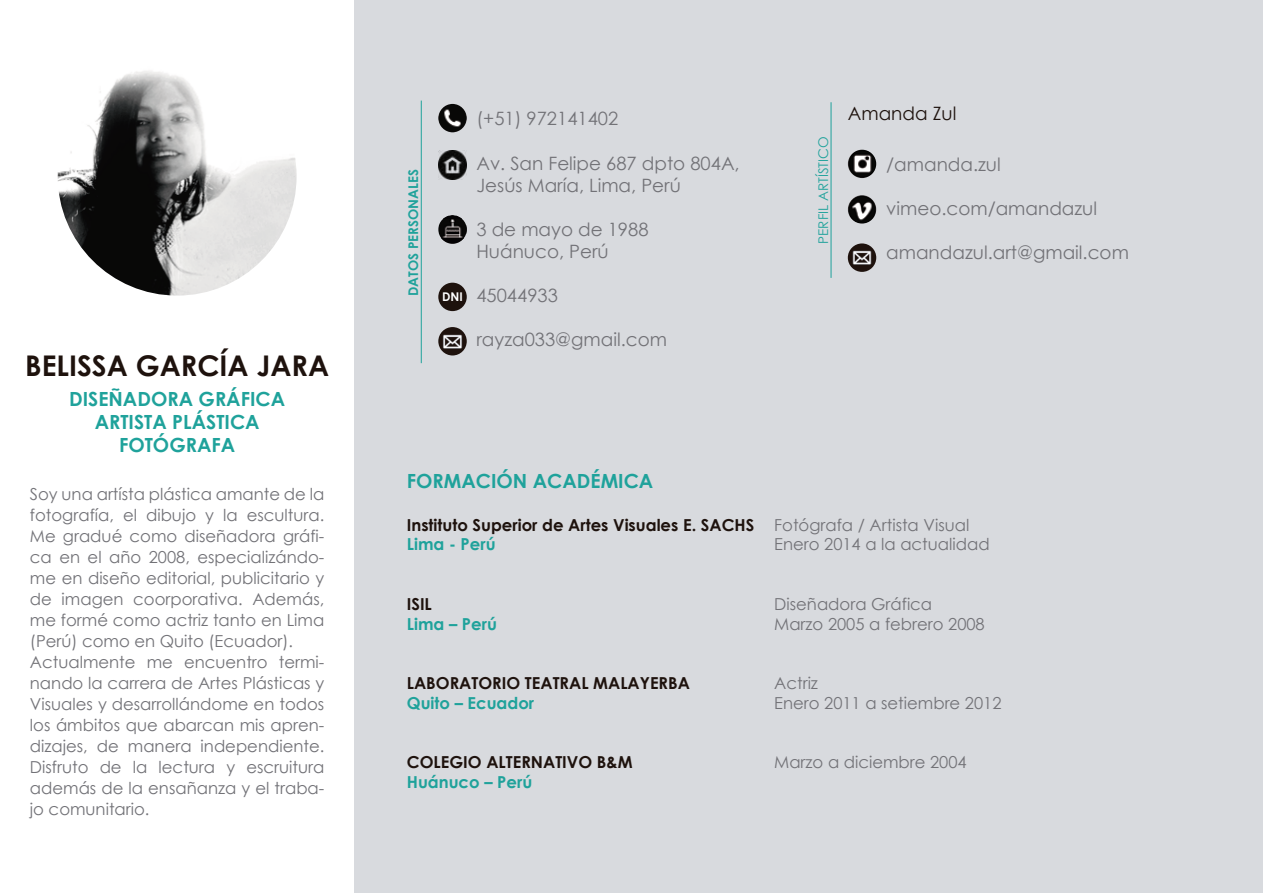
<style>
.page{position:relative;width:1263px;height:893px;background:#fff}
.page>*{position:absolute;margin:0;border:0;box-sizing:border-box;transform-origin:0 0}
.t1{font:700 28.5px "Century Gothic";color:#1e120d}
.t2{font:700 19.5px/23.4px "Century Gothic";color:#1fa29b;text-align:center}
.t3{font:18.45px/22px "Century Gothic";color:#727277}
.t4{font:18.45px "Century Gothic";color:#1e120d}
.t5{font:16.5px/21px "Century Gothic";color:#727277}
.t6{font:700 16.5px "Century Gothic";color:#1e120d}
.t7{font:700 16.5px "Century Gothic";color:#1fa29b}
.t8{font:700 13.35px "Century Gothic";color:#1fa29b}
.t9{font:13.35px "Century Gothic";color:#1fa29b}
.t10{font:700 12px "Century Gothic";color:#fff}
</style>
<div class="page">
<div style="left:354px;top:0;width:908px;height:893px;background:#d8dade"></div>
<img style="left:58px;top:57px;width:239px;height:239px;border-radius:119px">
<img style="left:438px;top:151px;width:29px;height:28px">
<img style="left:438px;top:215px;width:29px;height:29px;border-radius:14px">
<svg style="left:443px;top:215px;width:19px;height:4px"></svg>
<svg style="left:441px;top:238px;width:23px;height:6px"></svg>
<div style="left:438px;top:283px;width:29px;height:28px;background:#1e120d;border-radius:50%"></div>
<img style="left:438px;top:327px;width:29px;height:28px;border-radius:14px">
<img style="left:438px;top:104px;width:29px;height:28px;border-radius:14px">
<img style="left:848px;top:150px;width:28px;height:28px;border-radius:14px">
<img style="left:848px;top:195px;width:28px;height:29px;border-radius:14px">
<img style="left:848px;top:243px;width:28px;height:29px;border-radius:14px">
<hr style="left:421px;top:101px;width:1px;height:262px;background:#1fa29b">
<hr style="left:831px;top:102px;width:1px;height:176px;background:#1fa29b">
<h1 class="t1" style="left:25px;top:344px;width:305px">BELISSA GARCÍA JARA</h1>
<p class="t2" style="left:69px;top:386px;width:218px">DISEÑADORA GRÁFICA<br>ARTISTA PLÁSTICA<br>FOTÓGRAFA</p>
<p class="t5" style="left:30px;top:483px;width:296px">Soy una artísta plástica amante de la fotografía, el dibujo y la escultura.<br>Me gradué como diseñadora gráfi&shy;ca en el año 2008, especializándo&shy;me en diseño editorial, publicitario y de imagen coorporativa. Además, me formé como actriz tanto en Lima (Perú) como en Quito (Ecuador).<br>Actualmente me encuentro termi&shy;nando la carrera de Artes Plásticas y Visuales y desarrollándome en todos los ámbitos que abarcan mis apren&shy;dizajes, de manera independiente.<br>Disfruto de la lectura y escruitura además de la ensañanza y el traba&shy;jo comunitario.</p>
<p class="t8" style="left:403px;top:296px;width:128px;rotate:-90deg">DATOS PERSONALES</p>
<p class="t10" style="left:442px;top:288px;width:22px">DNI</p>
<p class="t3" style="left:476px;top:107px;width:143px">(+51) 972141402</p>
<p class="t3" style="left:476px;top:152px;width:265px">Av. San Felipe 687 dpto 804A,<br>Jesús María, Lima, Perú</p>
<p class="t3" style="left:476px;top:218px;width:174px">3 de mayo de 1988<br>Huánuco, Perú</p>
<p class="t3" style="left:476px;top:284px;width:83px">45044933</p>
<p class="t3" style="left:476px;top:328px;width:192px">rayza033@gmail.com</p>
<p class="t9" style="left:814px;top:244px;width:109px;rotate:-90deg">PERFIL ARTÍSTICO</p>
<p class="t4" style="left:848px;top:100px;width:110px">Amanda Zul</p>
<p class="t3" style="left:886px;top:153px;width:116px">/amanda.zul</p>
<p class="t3" style="left:886px;top:197px;width:212px">vimeo.com/amandazul</p>
<p class="t3" style="left:886px;top:242px;width:244px">amandazul.art@gmail.com</p>
<p class="t2" style="left:407px;top:468px;width:248px">FORMACIÓN ACADÉMICA</p>
<p class="t6" style="left:407px;top:512px;width:349px">Instituto Superior de Artes Visuales E. SACHS</p>
<p class="t7" style="left:407px;top:532px;width:90px">Lima - Perú</p>
<p class="t5" style="left:774px;top:514px;width:217px;line-height:19.8px">Fotógrafa / Artista Visual<br>Enero 2014 a la actualidad</p>
<p class="t6" style="left:407px;top:591px;width:27px">ISIL</p>
<p class="t7" style="left:407px;top:611px;width:92px">Lima – Perú</p>
<p class="t5" style="left:774px;top:594px;width:212px;line-height:19.8px">Diseñadora Gráfica<br>Marzo 2005 a febrero 2008</p>
<p class="t6" style="left:407px;top:670px;width:285px">LABORATORIO TEATRAL MALAYERBA</p>
<p class="t7" style="left:407px;top:690px;width:129px">Quito – Ecuador</p>
<p class="t5" style="left:774px;top:673px;width:229px;line-height:19.8px">Actriz<br>Enero 2011 a setiembre 2012</p>
<p class="t6" style="left:407px;top:750px;width:227px">COLEGIO ALTERNATIVO B&amp;M</p>
<p class="t7" style="left:407px;top:769px;width:127px">Huánuco – Perú</p>
<p class="t5" style="left:774px;top:751px;width:194px">Marzo a diciembre 2004</p>
</div>
